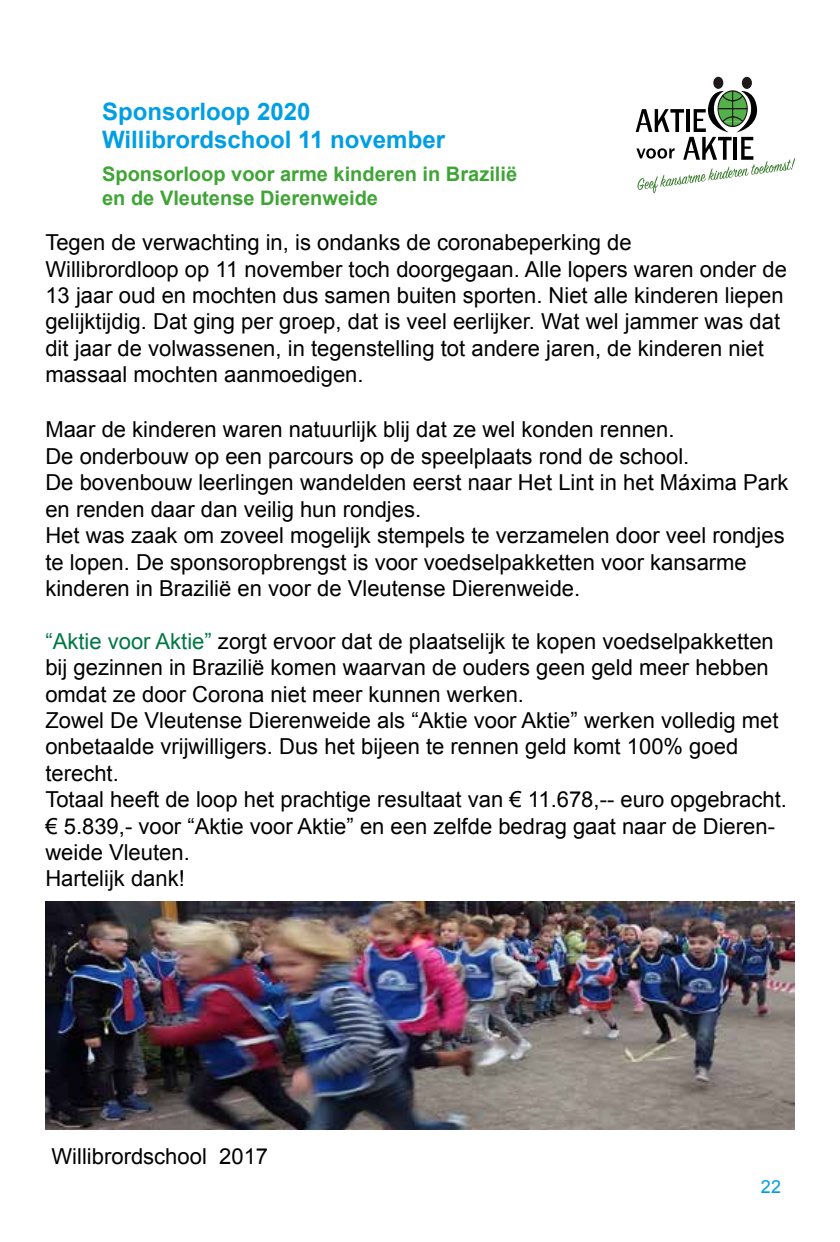
<style>
.page{position:relative;width:840px;height:1242px;background:#fff}
.page>*{position:absolute;margin:0;border:0;box-sizing:border-box;transform-origin:0 0}
.t1{font:700 24px/28.8px "Arial";color:#009fe3}
.t2{font:22px/26.4px "Arial";color:#000}
.t3{font:700 20px/24px "Arial";color:#3fa535}
.t4{font:18px "Arial";color:#009fe3}
.s1{color:#007844}
</style>
<div class="page">
<div style="left:713px;top:77px;width:10px;height:12px;background:#1e1918;border-radius:50%"></div>
<div style="left:741px;top:77px;width:10px;height:12px;background:#1e1918;border-radius:50%"></div>
<svg style="left:635px;top:90px;width:159px;height:103px"></svg>
<img style="left:45px;top:901px;width:749px;height:228px">
<p class="t1" style="left:102px;top:98px;width:344px">Sponsorloop 2020<br>Willibrordschool 11 november</p>
<p class="t3" style="left:102px;top:163px;width:416px">Sponsorloop voor arme kinderen in Brazilië en de Vleutense Dierenweide</p>
<p class="t2" style="left:45px;top:229px;width:742px">Tegen de verwachting in, is ondanks de coronabeperking de<br>Willibrordloop op 11 november toch doorgegaan. Alle lopers waren onder de 13 jaar oud en mochten dus samen buiten sporten. Niet alle kinderen liepen gelijktijdig. Dat ging per groep, dat is veel eerlijker. Wat wel jammer was dat dit jaar de volwassenen, in tegenstelling tot andere jaren, de kinderen niet massaal mochten aanmoedigen.</p>
<p class="t2" style="left:45px;top:417px;width:744px">Maar de kinderen waren natuurlijk blij dat ze wel konden rennen.<br>De onderbouw op een parcours op de speelplaats rond de school.<br>De bovenbouw leerlingen wandelden eerst naar Het Lint in het Máxima Park en renden daar dan veilig hun rondjes.<br>Het was zaak om zoveel mogelijk stempels te verzamelen door veel rondjes te lopen. De sponsoropbrengst is voor voedselpakketten voor kansarme kinderen in Brazilië en voor de Vleutense Dierenweide.</p>
<p class="t2" style="left:45px;top:628px;width:742px"><span class="s1">“Aktie voor Aktie”</span> zorgt ervoor dat de plaatselijk te kopen voedselpakketten bij gezinnen in Brazilië komen waarvan de ouders geen geld meer hebben omdat ze door Corona niet meer kunnen werken.<br>Zowel De Vleutense Dierenweide als “Aktie voor Aktie” werken volledig met onbetaalde vrijwilligers. Dus het bijeen te rennen geld komt 100% goed terecht.<br>Totaal heeft de loop het prachtige resultaat van € 11.678,-- euro opgebracht. € 5.839,- voor “Aktie voor Aktie” en een zelfde bedrag gaat naar de Dieren&shy;weide Vleuten.<br>Hartelijk dank!</p>
<p class="t2" style="left:51px;top:1143px;width:218px">Willibrordschool 2017</p>
<p class="t4" style="left:760px;top:1175px;width:22px">22</p>
</div>
